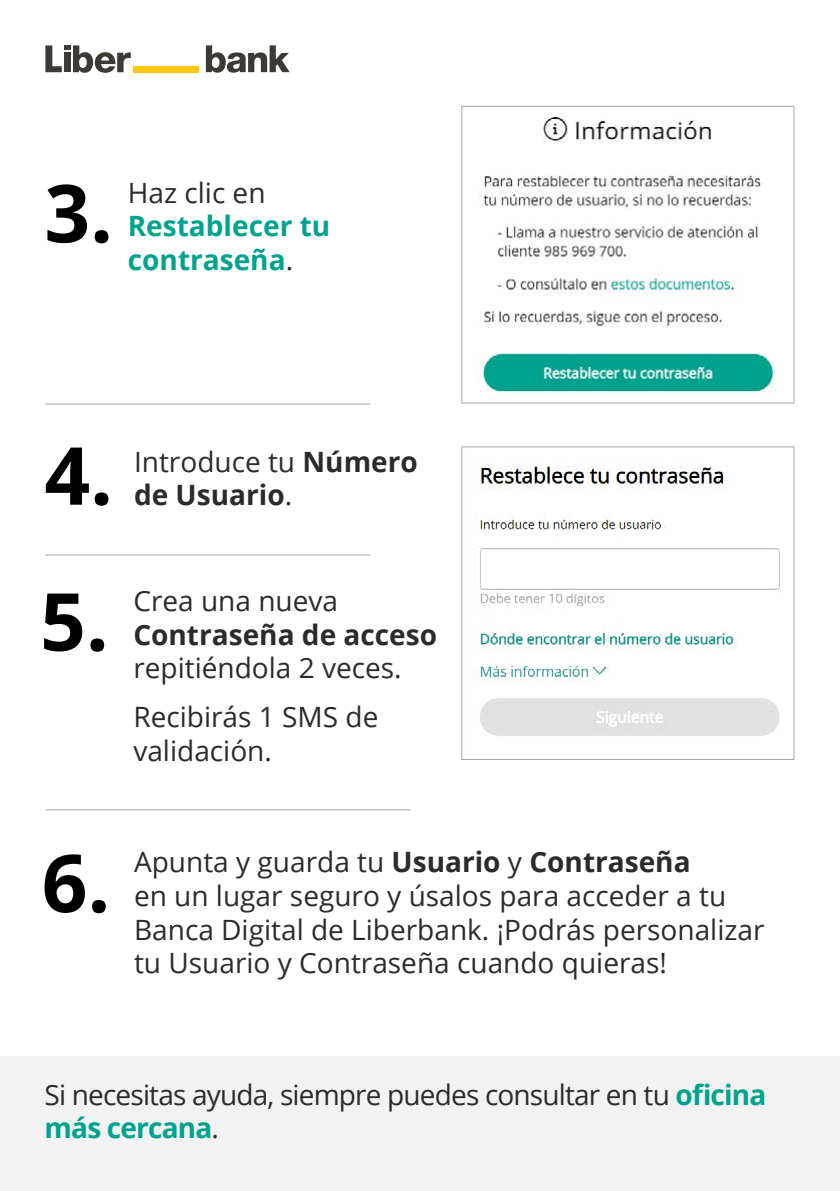
<style>
.page{position:relative;width:840px;height:1191px;background:#fff}
.page>*{position:absolute;margin:0;border:0;box-sizing:border-box;transform-origin:0 0}
.t1{font:700 80px "Open Sans";color:#000}
.t2{font:28px/33.6px "Open Sans";color:#2b2b2d}
.t3{font:28px/33.6px "Open Sans";letter-spacing:-.03em;color:#2b2b2d}
.t4{font:700 28px/33.6px "Open Sans";color:#2b2b2d}
.t5{font:700 28px/33.6px "Open Sans";color:#00a38c}
.s1{font-weight:400;color:#2b2b2d}
.s2{font-weight:400}
.s3{font-weight:700}
.s4{font-weight:700;color:#00a38c}
</style>
<div class="page">
<hr style="left:46px;top:809px;width:364px;height:1px;background:#a8a8a8">
<div style="left:133px;top:66px;width:65px;height:6px;background:#fec811"></div>
<svg style="left:206px;top:45px;width:83px;height:28px"></svg>
<svg style="left:45px;top:45px;width:86px;height:28px"></svg>
<div style="left:0;top:1056px;width:839px;height:135px;background:#f2f2f2"></div>
<img style="left:479px;top:116px;width:297px;height:284px">
<div style="left:461px;top:106px;width:333px;height:297px;border:1px solid #a8a8a8"></div>
<img style="left:474px;top:459px;width:307px;height:277px">
<div style="left:461px;top:446px;width:333px;height:314px;border:1px solid #a8a8a8"></div>
<hr style="left:45px;top:403px;width:325px;height:1px;background:#a8a8a8">
<hr style="left:45px;top:554px;width:325px;height:1px;background:#a8a8a8">
<h1 class="t1" style="left:44px;top:157px;width:70px">3.</h1>
<p class="t2" style="left:128px;top:175px;width:139px">Haz clic en</p>
<p class="t5" style="left:128px;top:208px;width:204px">Restablecer tu contraseña<span class="s1">.</span></p>
<h1 class="t1" style="left:44px;top:419px;width:70px">4.</h1>
<p class="t4" style="left:134px;top:444px;width:285px"><span class="s2">Introduce tu</span> Número de Usuario<span class="s2">.</span></p>
<h1 class="t1" style="left:40px;top:565px;width:70px">5.</h1>
<p class="t2" style="left:133px;top:583px;width:206px">Crea una nueva</p>
<p class="t4" style="left:133px;top:617px;width:305px">Contraseña de acceso</p>
<p class="t2" style="left:133px;top:650px;width:270px">repitiéndola 2 veces.</p>
<p class="t2" style="left:133px;top:699px;width:246px">Recibirás 1 SMS de validación.</p>
<h1 class="t1" style="left:42px;top:826px;width:70px">6.</h1>
<p class="t2" style="left:134px;top:844px;width:631px">Apunta y guarda tu <span class="s3">Usuario</span> y <span class="s3">Contraseña<br></span>en un lugar seguro y úsalos para acceder a tu Banca Digital de Liberbank. ¡Podrás personalizar tu Usuario y Contraseña cuando quieras!</p>
<p class="t3" style="left:45px;top:1077px;width:722px">Si necesitas ayuda, siempre puedes consultar en tu <span class="s4">oficina más cercana</span>.</p>
</div>
